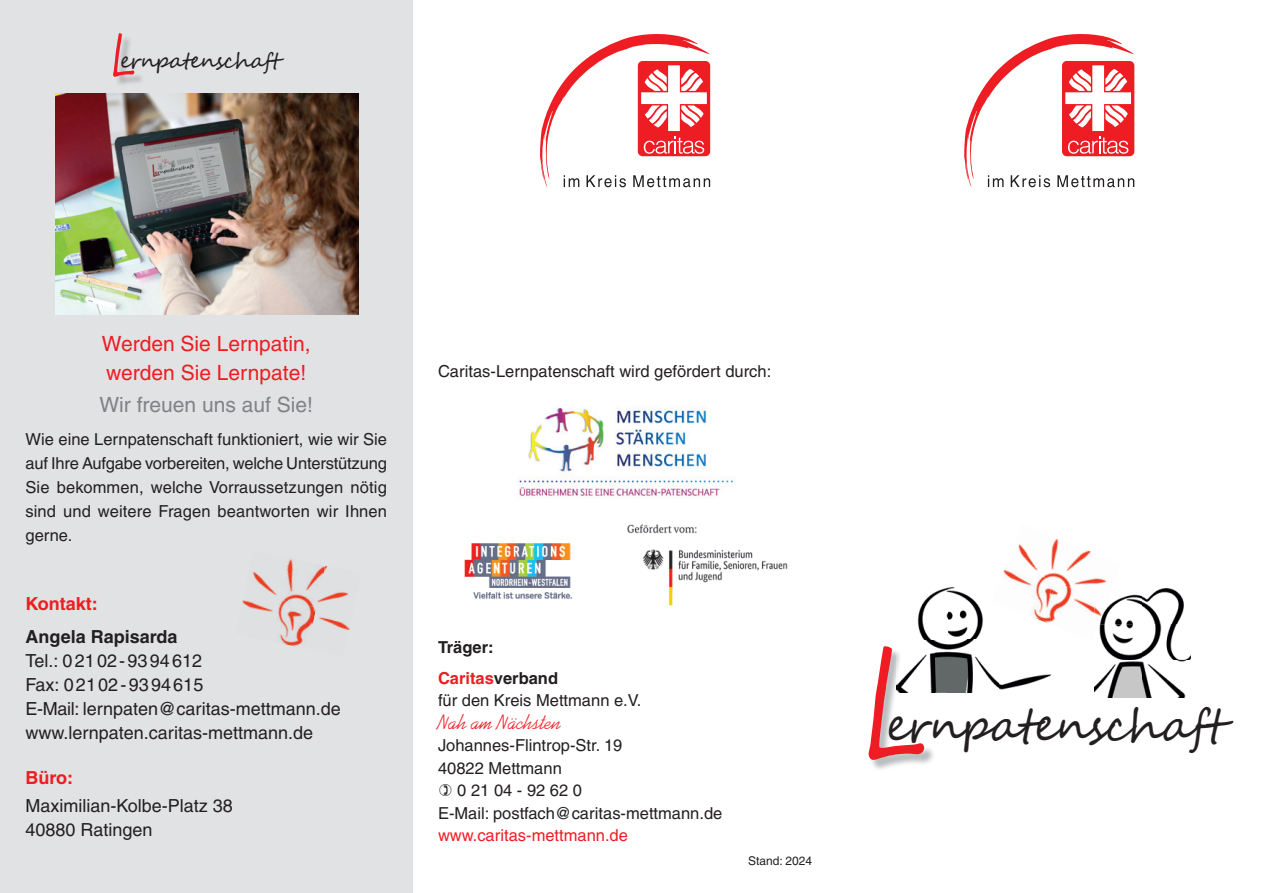
<style>
.page{position:relative;width:1263px;height:893px;background:#fff}
.page>*{position:absolute;margin:0;border:0;box-sizing:border-box;transform-origin:0 0}
.t1{font:45.45px "Segoe Script";letter-spacing:-.04em;color:#231f20}
.t2{font:21.6px "Segoe Script";letter-spacing:-.04em;color:#231f20}
.t3{font:21px/28.5px "Helvetica";color:#ee1d23}
.t4{font:21px "Helvetica";color:#808285}
.t5{font:21px "Kaufmann";color:#ee1d23}
.t6{font:18px/24px "Helvetica";color:#231f20}
.t7{font:700 18px "Helvetica";color:#231f20}
.t8{font:700 18px "Helvetica";color:#ee1d23}
.t9{font:16.5px/24px "Helvetica";color:#231f20;text-align:justify}
.t10{font:16.5px "Helvetica";color:#ee1d23}
.t11{font:700 16.5px/31px "Helvetica";color:#231f20}
.t12{font:12px "Helvetica";color:#231f20}
.s1{color:#ee1d23}
</style>
<div class="page">
<div style="left:0;top:0;width:412px;height:893px;background:#e1e2e4"></div>
<svg style="left:964px;top:34px;width:170px;height:153px"></svg>
<svg style="left:540px;top:34px;width:170px;height:153px"></svg>
<img style="left:117px;top:71px;width:25px;height:14px">
<svg style="left:113px;top:33px;width:21px;height:44px"></svg>
<img style="left:872px;top:747px;width:61px;height:22px">
<svg style="left:868px;top:646px;width:56px;height:114px"></svg>
<img style="left:1018px;top:538px;width:41px;height:24px">
<img style="left:1057px;top:544px;width:50px;height:40px">
<img style="left:1003px;top:562px;width:54px;height:25px">
<img style="left:1050px;top:582px;width:44px;height:40px">
<img style="left:1112px;top:588px;width:72px;height:36px">
<img style="left:1094px;top:624px;width:97px;height:73px">
<img style="left:1094px;top:603px;width:18px;height:29px">
<img style="left:999px;top:674px;width:51px;height:16px">
<img style="left:896px;top:587px;width:103px;height:106px">
<img style="left:896px;top:647px;width:39px;height:46px">
<img style="left:992px;top:587px;width:58px;height:37px">
<img style="left:519px;top:407px;width:215px;height:90px">
<img style="left:627px;top:524px;width:161px;height:82px">
<img style="left:464px;top:543px;width:108px;height:56px">
<img style="left:55px;top:94px;width:303px;height:220px">
<img style="left:253px;top:571px;width:22px;height:21px">
<img style="left:283px;top:559px;width:33px;height:41px">
<img style="left:316px;top:566px;width:33px;height:37px">
<img style="left:242px;top:592px;width:35px;height:20px">
<img style="left:272px;top:600px;width:42px;height:47px">
<img style="left:307px;top:607px;width:43px;height:40px">
<h2 class="t2" style="left:120px;top:43px;width:161px">ernpatenschaft</h2>
<p class="t3" style="left:102px;top:329px;width:210px">Werden Sie Lernpatin, werden Sie Lernpate!</p>
<p class="t4" style="left:99px;top:393px;width:215px">Wir freuen uns auf Sie!</p>
<p class="t9" style="left:26px;top:427px;width:363px">Wie eine Lernpatenschaft funktioniert, wie wir Sie auf Ihre Aufgabe vorbereiten, welche Unterstützung Sie bekommen, welche Vorraussetzungen nötig sind und weitere Fragen beantworten wir Ihnen gerne.</p>
<p class="t8" style="left:26px;top:593px;width:74px">Kontakt:</p>
<p class="t7" style="left:26px;top:625px;width:153px">Angela Rapisarda</p>
<p class="t6" style="left:26px;top:648px;width:317px">Tel.: 0 21 02 - 93 94 612<br>Fax: 0 21 02 - 93 94 615<br>E-Mail: lernpaten@caritas-mettmann.de www.lernpaten.caritas-mettmann.de</p>
<p class="t8" style="left:26px;top:767px;width:49px">Büro:</p>
<p class="t6" style="left:26px;top:794px;width:209px">Maximilian-Kolbe-Platz 38<br>40880 Ratingen</p>
<p class="t9" style="left:438px;top:359px;width:335px">Caritas-Lernpatenschaft wird gefördert durch:</p>
<p class="t11" style="left:438px;top:631px;width:122px">Träger:<br><span class="s1">Caritas</span>verband</p>
<p class="t9" style="left:438px;top:688px;width:205px">für den Kreis Mettmann e. V.</p>
<p class="t5" style="left:438px;top:710px;width:125px">Nah am Nächsten</p>
<p class="t9" style="left:438px;top:733px;width:186px">Johannes-Flintrop-Str. 19</p>
<p class="t9" style="left:438px;top:756px;width:125px">40822 Mettmann</p>
<p class="t9" style="left:457px;top:778px;width:126px">0 21 04 - 92 62 0</p>
<p class="t9" style="left:438px;top:801px;width:286px">E-Mail: postfach@caritas-mettmann.de</p>
<p class="t10" style="left:438px;top:826px;width:191px">www.caritas-mettmann.de</p>
<p class="t12" style="left:748px;top:853px;width:66px">Stand: 2024</p>
<h1 class="t1" style="left:885px;top:688px;width:339px">ernpatenschaft</h1>
</div>
